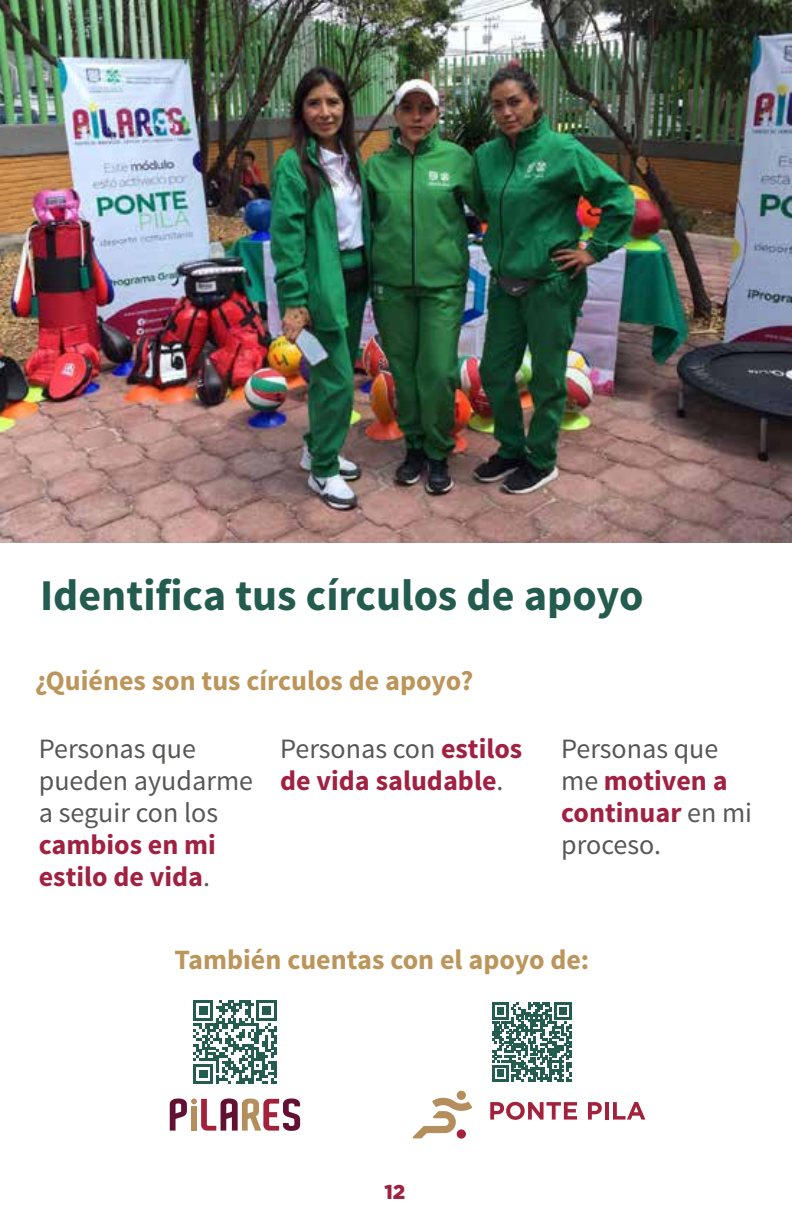
<style>
.page{position:relative;width:792px;height:1224px;background:#fff}
.page>*{position:absolute;margin:0;border:0;box-sizing:border-box;transform-origin:0 0}
.t1{font:700 44px "Source Sans Pro";color:#235c4f}
.t2{font:28px/32px "Source Sans Pro";color:#575756}
.t3{font:700 28px/32px "Source Sans Pro";color:#a02142}
.t4{font:700 28px "Source Sans Pro";color:#bc955b}
.t5{font:900 20px "Gotham";color:#a02142}
.s1{font-weight:400;color:#575756}
.s2{font-weight:700;color:#a02142}
</style>
<div class="page">
<img style="left:0;top:0;width:792px;height:542px">
<svg style="left:193px;top:1000px;width:84px;height:84px"></svg>
<svg style="left:492px;top:1002px;width:79px;height:80px"></svg>
<svg style="left:170px;top:1098px;width:130px;height:33px"></svg>
<svg style="left:490px;top:1102px;width:87px;height:18px"></svg>
<svg style="left:588px;top:1102px;width:14px;height:18px"></svg>
<hr style="left:605px;top:1102px;width:4px;height:18px;background:#a2213b">
<svg style="left:613px;top:1102px;width:32px;height:18px"></svg>
<div style="left:457px;top:1091px;width:9px;height:9px;background:#b48e5c;border-radius:50%"></div>
<svg style="left:412px;top:1098px;width:60px;height:40px"></svg>
<div style="left:457px;top:1129px;width:9px;height:10px;background:#a2213b;border-radius:50%"></div>
<h1 class="t1" style="left:40px;top:567px;width:605px">Identifica tus círculos de apoyo</h1>
<p class="t4" style="left:35px;top:662px;width:440px">¿Quiénes son tus círculos de apoyo?</p>
<p class="t2" style="left:39px;top:733px;width:216px">Personas que pueden ayudarme a seguir con los</p>
<p class="t3" style="left:39px;top:829px;width:179px">cambios en mi estilo de vida<span class="s1">.</span></p>
<p class="t3" style="left:280px;top:733px;width:244px"><span class="s1">Personas con</span> estilos de vida saludable<span class="s1">.</span></p>
<p class="t2" style="left:561px;top:733px;width:192px">Personas que me <span class="s2">motiven a continuar</span> en mi proceso.</p>
<p class="t4" style="left:175px;top:942px;width:416px">También cuentas con el apoyo de:</p>
<p class="t5" style="left:384px;top:1180px;width:22px">12</p>
</div>
